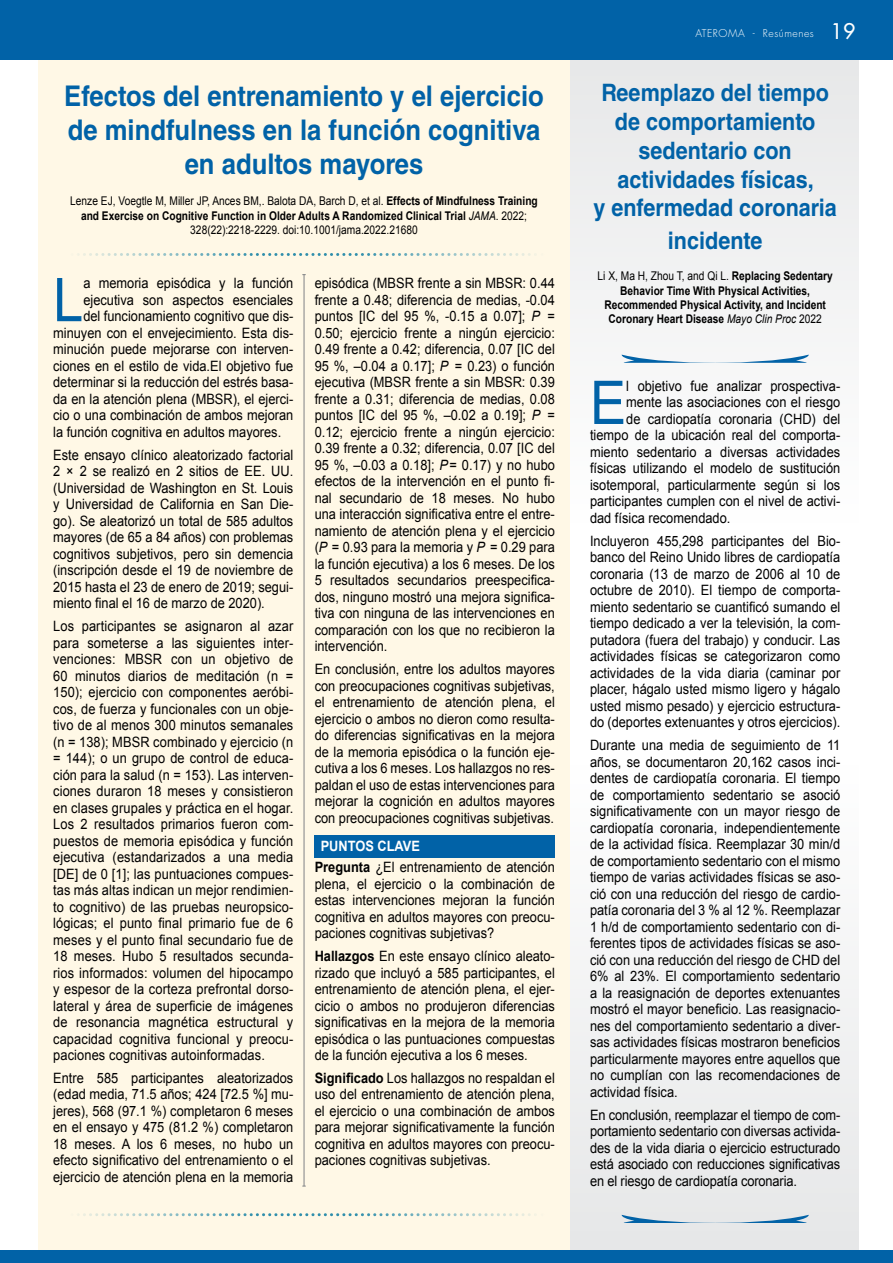
<style>
.page{position:relative;width:893px;height:1263px;background:#fff}
.page>*{position:absolute;margin:0;border:0;box-sizing:border-box;transform-origin:0 0}
.t1{font:60.3px "Arial";color:#0162a7;scale:.9 1}
.t2{font:700 28.5px/34.2px "Helvetica LT Std";color:#0162a7;text-align:center;scale:.9 1}
.t3{font:700 24px/28.8px "Helvetica LT Std";color:#0162a7;text-align:center;scale:.9 1}
.t4{font:14.25px/16.5px "Arial";color:#000;text-align:justify;scale:.9 1}
.t5{font:12px/14.4px "Arial";color:#000;text-align:center;scale:.85 1}
.t6{font:700 12px/14.4px "Arial";color:#000;text-align:center;scale:.85 1}
.t7{font:300 10.5px "Futura Std";letter-spacing:.05em;color:#fff}
.s1{font-weight:700}
.s2{font-style:italic}
.s3{font-weight:700;color:#fff}
.s4{font-weight:500;font-size:21px}
.s5{font-weight:400}
.s6{font-weight:400;font-style:italic}
</style>
<div class="page">
<div style="left:38px;top:42px;width:532px;height:1212px;background:#fff8e6"></div>
<div style="left:570px;top:42px;width:289px;height:1212px;background:linear-gradient(to right,#f5f5f6,#f5f5f6)"></div>
<div style="left:0;top:0;width:893px;height:60px;background:#0162a7"></div>
<div style="left:0;top:1250px;width:893px;height:13px;background:#0162a7"></div>
<svg style="left:78px;top:253px;width:457px;height:3px"></svg>
<svg style="left:78px;top:1213px;width:457px;height:3px"></svg>
<hr style="left:304px;top:275px;width:1px;height:911px;background:#808285">
<div style="left:315px;top:835px;width:240px;height:22px;background:#0162a7"></div>
<svg style="left:622px;top:355px;width:187px;height:8px"></svg>
<svg style="left:622px;top:1215px;width:187px;height:8px"></svg>
<h2 class="t2" style="left:64px;top:78px;width:534px">Efectos del entrenamiento y el ejercicio de mindfulness en la función cognitiva en adultos mayores</h2>
<p class="t5" style="left:70px;top:194px;width:551px">Lenze EJ, Voegtle M, Miller JP, Ances BM,. Balota DA, Barch D, et al. <span class="s1">Effects of Mindfulness Training and Exercise on Cognitive Function in Older Adults A Randomized Clinical Trial</span> <span class="s2">JAMA</span>. 2022;<br>328(22):2218-2229. doi:10.1001/jama.2022.21680</p>
<h1 class="t1" style="left:53px;top:261px;width:35px">L</h1>
<p class="t4" style="left:83px;top:275px;width:235px">a memoria episódica y la función</p>
<p class="t4" style="left:83px;top:292px;width:235px">ejecutiva son aspectos esenciales</p>
<p class="t4" style="left:83px;top:308px;width:235px">del funcionamiento cognitivo que dis-</p>
<p class="t4" style="left:53px;top:325px;width:268px">minuyen con el envejecimiento. Esta dis-</p>
<p class="t4" style="left:53px;top:341px;width:268px">minución puede mejorarse con interven-</p>
<p class="t4" style="left:53px;top:358px;width:268px">ciones en el estilo de vida.El objetivo fue</p>
<p class="t4" style="left:53px;top:374px;width:268px">determinar si la reducción del estrés basa-</p>
<p class="t4" style="left:53px;top:391px;width:268px">da en la atención plena (MBSR), el ejerci-</p>
<p class="t4" style="left:53px;top:407px;width:268px">cio o una combinación de ambos mejoran</p>
<p class="t4" style="left:53px;top:424px;width:255px">la función cognitiva en adultos mayores.</p>
<p class="t4" style="left:53px;top:446px;width:268px">Este ensayo clínico aleatorizado factorial 2 × 2 se realizó en 2 sitios de EE. UU. (Universidad de Washington en St. Louis y Universidad de California en San Die&shy;go). Se aleatorizó un total de 585 adultos mayores (de 65 a 84 años) con problemas cognitivos subjetivos, pero sin demencia (inscripción desde el 19 de noviembre de 2015 hasta el 23 de enero de 2019; segui&shy;miento final el 16 de marzo de 2020).</p>
<p class="t4" style="left:53px;top:618px;width:268px">Los participantes se asignaron al azar para someterse a las siguientes inter&shy;venciones: MBSR con un objetivo de 60 minutos diarios de meditación (n = 150); ejercicio con componentes aeróbi&shy;cos, de fuerza y funcionales con un obje&shy;tivo de al menos 300 minutos semanales (n = 138); MBSR combinado y ejercicio (n = 144); o un grupo de control de educa&shy;ción para la salud (n = 153). Las interven&shy;ciones duraron 18 meses y consistieron en clases grupales y práctica en el hogar.<br>Los 2 resultados primarios fueron com&shy;puestos de memoria episódica y función ejecutiva (estandarizados a una media [DE] de 0 [1]; las puntuaciones compues&shy;tas más altas indican un mejor rendimien&shy;to cognitivo) de las pruebas neuropsico&shy;lógicas; el punto final primario fue de 6 meses y el punto final secundario fue de 18 meses. Hubo 5 resultados secunda&shy;rios informados: volumen del hipocampo y espesor de la corteza prefrontal dorso&shy;lateral y área de superficie de imágenes de resonancia magnética estructural y capacidad cognitiva funcional y preocu&shy;paciones cognitivas autoinformadas.</p>
<p class="t4" style="left:53px;top:1070px;width:268px">Entre 585 participantes aleatorizados (edad media, 71.5 años; 424 [72.5 %] mu&shy;jeres), 568 (97.1 %) completaron 6 meses en el ensayo y 475 (81.2 %) completaron 18 meses. A los 6 meses, no hubo un efecto significativo del entrenamiento o el ejercicio de atención plena en la memoria</p>
<p class="t4" style="left:315px;top:275px;width:268px">episódica (MBSR frente a sin MBSR: 0.44 frente a 0.48; diferencia de medias, -0.04 puntos [IC del 95 %, -0.15 a 0.07]; <span class="s2">P</span> = 0.50; ejercicio frente a ningún ejercicio:<br>0.49 frente a 0.42; diferencia, 0.07 [IC del 95 %, –0.04 a 0.17]; <span class="s2">P</span> = 0.23) o función ejecutiva (MBSR frente a sin MBSR: 0.39 frente a 0.31; diferencia de medias, 0.08 puntos [IC del 95 %, –0.02 a 0.19]; <span class="s2">P</span> = 0.12; ejercicio frente a ningún ejercicio:<br>0.39 frente a 0.32; diferencia, 0.07 [IC del 95 %, –0.03 a 0.18]; <span class="s2">P</span>= 0.17) y no hubo efectos de la intervención en el punto fi&shy;nal secundario de 18 meses. No hubo una interacción significativa entre el entre&shy;namiento de atención plena y el ejercicio (<span class="s2">P</span> = 0.93 para la memoria y <span class="s2">P</span> = 0.29 para la función ejecutiva) a los 6 meses. De los 5 resultados secundarios preespecifica&shy;dos, ninguno mostró una mejora significa&shy;tiva con ninguna de las intervenciones en comparación con los que no recibieron la intervención.</p>
<p class="t4" style="left:315px;top:661px;width:268px">En conclusión, entre los adultos mayores con preocupaciones cognitivas subjetivas, el entrenamiento de atención plena, el ejercicio o ambos no dieron como resulta&shy;do diferencias significativas en la mejora de la memoria episódica o la función eje&shy;cutiva a los 6 meses. Los hallazgos no res&shy;paldan el uso de estas intervenciones para mejorar la cognición en adultos mayores con preocupaciones cognitivas subjetivas.</p>
<p class="t4" style="left:315px;top:836px;width:268px;line-height:20.7px;text-indent:6px"><span class="s3">PUNTOS CLAVE<br></span><span class="s1">Pregunta</span> ¿El entrenamiento de atención</p>
<p class="t4" style="left:315px;top:875px;width:268px">plena, el ejercicio o la combinación de estas intervenciones mejoran la función cognitiva en adultos mayores con preocu&shy;paciones cognitivas subjetivas?</p>
<p class="t4" style="left:315px;top:948px;width:268px"><span class="s1">Hallazgos</span> En este ensayo clínico aleato&shy;rizado que incluyó a 585 participantes, el entrenamiento de atención plena, el ejer&shy;cicio o ambos no produjeron diferencias significativas en la mejora de la memoria episódica o las puntuaciones compuestas de la función ejecutiva a los 6 meses.</p>
<p class="t4" style="left:315px;top:1070px;width:268px"><span class="s1">Significado</span> Los hallazgos no respaldan el uso del entrenamiento de atención plena, el ejercicio o una combinación de ambos para mejorar significativamente la función cognitiva en adultos mayores con preocu&shy;paciones cognitivas subjetivas.</p>
<p class="t7" style="left:695px;top:26px;width:161px">ATEROMA - Resúmenes <span class="s4">19</span></p>
<h3 class="t3" style="left:593px;top:78px;width:272px">Reemplazo del tiempo de comportamiento sedentario con actividades físicas,<br>y enfermedad coronaria</h3>
<h3 class="t3" style="left:668px;top:225px;width:106px">incidente</h3>
<p class="t6" style="left:598px;top:269px;width:278px"><span class="s5">Li X, Ma H, Zhou T, and Qi L.</span> Replacing Sedentary Behavior Time With Physical Activities, Recommended Physical Activity, and Incident Coronary Heart Disease <span class="s6">Mayo Clin Proc</span> <span class="s5">2022</span></p>
<h1 class="t1" style="left:590px;top:363px;width:42px">E</h1>
<p class="t4" style="left:626px;top:378px;width:239px">l objetivo fue analizar prospectiva-</p>
<p class="t4" style="left:626px;top:394px;width:239px">mente las asociaciones con el riesgo</p>
<p class="t4" style="left:626px;top:411px;width:239px">de cardiopatía coronaria (CHD) del</p>
<p class="t4" style="left:590px;top:427px;width:280px">tiempo de la ubicación real del comporta-</p>
<p class="t4" style="left:590px;top:444px;width:280px">miento sedentario a diversas actividades</p>
<p class="t4" style="left:590px;top:460px;width:280px">físicas utilizando el modelo de sustitución</p>
<p class="t4" style="left:590px;top:477px;width:280px">isotemporal, particularmente según si los</p>
<p class="t4" style="left:590px;top:493px;width:280px">participantes cumplen con el nivel de activi-</p>
<p class="t4" style="left:590px;top:510px;width:158px">dad física recomendado.</p>
<p class="t4" style="left:590px;top:533px;width:280px">Incluyeron 455,298 participantes del Bio&shy;banco del Reino Unido libres de cardiopatía coronaria (13 de marzo de 2006 al 10 de octubre de 2010). El tiempo de comporta&shy;miento sedentario se cuantificó sumando el tiempo dedicado a ver la televisión, la com&shy;putadora (fuera del trabajo) y conducir. Las actividades físicas se categorizaron como actividades de la vida diaria (caminar por placer, hágalo usted mismo ligero y hágalo usted mismo pesado) y ejercicio estructura&shy;do (deportes extenuantes y otros ejercicios).</p>
<p class="t4" style="left:590px;top:737px;width:280px">Durante una media de seguimiento de 11 años, se documentaron 20,162 casos inci&shy;dentes de cardiopatía coronaria. El tiempo de comportamiento sedentario se asoció significativamente con un mayor riesgo de cardiopatía coronaria, independientemente de la actividad física. Reemplazar 30 min/d de comportamiento sedentario con el mismo tiempo de varias actividades físicas se aso&shy;ció con una reducción del riesgo de cardio&shy;patía coronaria del 3 % al 12 %. Reemplazar 1 h/d de comportamiento sedentario con di&shy;ferentes tipos de actividades físicas se aso&shy;ció con una reducción del riesgo de CHD del 6% al 23%. El comportamiento sedentario a la reasignación de deportes extenuantes mostró el mayor beneficio. Las reasignacio&shy;nes del comportamiento sedentario a diver&shy;sas actividades físicas mostraron beneficios particularmente mayores entre aquellos que no cumplían con las recomendaciones de actividad física.</p>
<p class="t4" style="left:590px;top:1106px;width:280px">En conclusión, reemplazar el tiempo de com&shy;portamiento sedentario con diversas activida&shy;des de la vida diaria o ejercicio estructurado está asociado con reducciones significativas en el riesgo de cardiopatía coronaria.</p>
</div>
